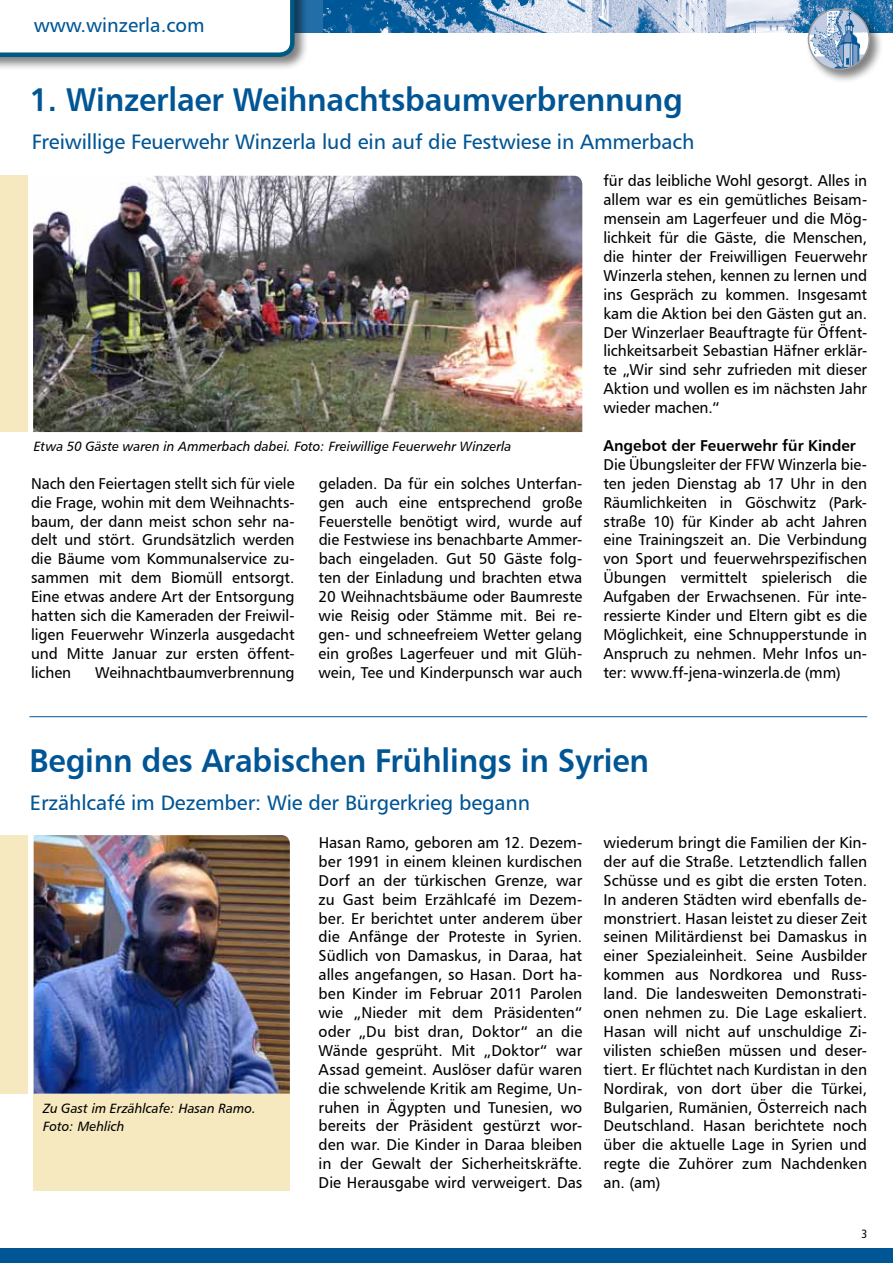
<style>
.page{position:relative;width:893px;height:1263px;background:#fff}
.page>*{position:absolute;margin:0;border:0;box-sizing:border-box;transform-origin:0 0}
.t1{font:33px "Humanist 777 BT Bold B";letter-spacing:-.005em;color:#005595;scale:.95 1}
.t2{font:21px "Humanist 777 BT Roman B";letter-spacing:-.005em;color:#005595}
.t3{font:19.8px "Humanist 777 BT Roman B";color:#005595}
.t4{font:15.75px/18.9px "Humanist 777 BT Roman B";color:#000;text-align:justify}
.t5{font:15.75px "Humanist 777 BT Bold B";color:#000}
.t6{font:13.5px/18.9px "Humanist 777 BT Italic B";letter-spacing:.005em;color:#000}
.t7{font:12px "Humanist 777 BT Roman Condensed B";color:#000}
</style>
<div class="page">
<div style="left:33px;top:905px;width:257px;height:286px;background:#f7e9bf"></div>
<div style="left:0;top:1249px;width:893px;height:14px;background:#005595"></div>
<div style="left:0;top:176px;width:27px;height:256px;background:#f7e9bf"></div>
<div style="left:0;top:835px;width:28px;height:259px;background:#f7e9bf"></div>
<img style="left:33px;top:176px;width:549px;height:256px">
<img style="left:34px;top:835px;width:256px;height:259px">
<div style="left:0;top:0;width:309px;height:71px;background:#000;opacity:.5"></div>
<svg style="left:0;top:0;width:295px;height:57px"></svg>
<img style="left:323px;top:0;width:570px;height:33px">
<div style="left:806px;top:6px;width:78px;height:78px;background:#000;opacity:.5"></div>
<img style="left:808px;top:9px;width:61px;height:61px;border-radius:30px">
<div style="left:808px;top:8px;width:62px;height:62px;border:2px solid #9c9e9f;border-radius:50%"></div>
<hr style="left:29px;top:716px;width:838px;height:1px;background:#005595">
<p class="t3" style="left:34px;top:12px;width:172px">www.winzerla.com</p>
<h1 class="t1" style="left:29px;top:78px;width:689px">1. Winzerlaer Weihnachtsbaumverbrennung</h1>
<h2 class="t2" style="left:32px;top:128px;width:664px">Freiwillige Feuerwehr Winzerla lud ein auf die Festwiese in Ammerbach</h2>
<p class="t6" style="left:34px;top:436px;width:479px">Etwa 50 Gäste waren in Ammerbach dabei. Foto: Freiwillige Feuerwehr Winzerla</p>
<p class="t4" style="left:31px;top:473px;width:265px">Nach den Feiertagen stellt sich für viele die Frage, wohin mit dem Weihnachts&shy;baum, der dann meist schon sehr na&shy;delt und stört. Grundsätzlich werden die Bäume vom Kommunalservice zu&shy;sammen mit dem Biomüll entsorgt.<br>Eine etwas andere Art der Entsorgung hatten sich die Kameraden der Freiwil&shy;ligen Feuerwehr Winzerla ausgedacht und Mitte Januar zur ersten öffent&shy;lichen</p>
<p class="t4" style="left:95px;top:662px;width:201px">Weihnachtbaumverbrennung</p>
<p class="t4" style="left:319px;top:473px;width:265px">geladen. Da für ein solches U nterfan&shy;gen auch eine entsprechend große Feuerstelle benötigt wird, wurde auf die Festwiese ins benachbarte Ammer&shy;bach eingeladen. Gut 50 Gäste folg&shy;ten der Einladung und brachten etwa 20 Weihnachtsbäume oder Baumreste wie Reisig oder Stämme mit. Bei re&shy;gen- und schneefreiem Wetter gelang ein großes Lagerfeuer und mit Glüh&shy;wein, Tee und Kinderpunsch war auch</p>
<p class="t4" style="left:603px;top:171px;width:265px">für das leibliche Wohl gesorgt. Alles in allem war es ein gemütliches Beisam&shy;mensein am Lagerfeuer und die Mög&shy;lichkeit für die Gäste, die Menschen, die hinter der Freiwilligen Feuerwehr Winzerla stehen, kennen zu lernen und ins Gespräch zu kommen. I nsgesamt kam die Aktion bei den Gästen gut an.<br>Der Winzerlaer Beauftragte für Öffent&shy;lichkeitsarbeit Sebastian Häfner erklär&shy;te „Wir sind sehr zufrieden mit dieser Aktion und wollen es im nächsten Jahr wieder machen.“</p>
<p class="t5" style="left:603px;top:435px;width:254px">Angebot der Feuerwehr für Kinder</p>
<p class="t4" style="left:603px;top:455px;width:265px">Die Übungsleiter der FFW Winzerla bie&shy;ten jeden Dienstag ab 17 U hr in den Räumlichkeiten in Göschwitz (Park&shy;straße 10) für Kinder ab acht Jahren eine Trainingszeit an. Die Verbindung von Sport und feuerwehrspezifischen Übungen vermittelt spielerisch die Aufgaben der Erwachsenen. Für inte&shy;ressierte Kinder und Eltern gibt es die Möglichkeit, eine Schnupperstunde in Anspruch zu nehmen. Mehr I nfos un&shy;ter: www.ff-jena-winzerla.de (mm)</p>
<h1 class="t1" style="left:29px;top:740px;width:654px">Beginn des Arabischen Frühlings in Syrien</h1>
<h2 class="t2" style="left:30px;top:790px;width:502px">Erzählcafé im Dezember: Wie der Bürgerkrieg begann</h2>
<p class="t6" style="left:43px;top:1098px;width:214px">Zu Gast im Erzählcafe: Hasan Ramo.<br>Foto: Mehlich</p>
<p class="t4" style="left:319px;top:833px;width:265px">Hasan Ramo, geboren am 12. Dezem&shy;ber 1991 in einem kleinen kurdischen Dorf an der türkischen Grenze, war zu Gast beim Erzählcafé im Dezem&shy;ber. Er berichtet unter anderem über die Anfänge der Proteste in Syrien.<br>Südlich von Damaskus, in Daraa, hat alles angefangen, so Hasan. Dort ha&shy;ben Kinder im Februar 2011 Parolen wie „N ieder mit dem Präsidenten“ oder „Du bist dran, Doktor“ an die Wände gesprüht. Mit „Doktor“ war Assad gemeint. Auslöser dafür waren die schwelende Kritik am Regime, U n&shy;ruhen in Ägypten und Tunesien, wo bereits der Präsident gestürzt wor&shy;den war. Die Kinder in Daraa bleiben in der Gewalt der Sicherheitskräfte.<br>Die Herausgabe wird verweigert. Das</p>
<p class="t4" style="left:603px;top:833px;width:265px">wiederum bringt die Familien der Kin&shy;der auf die Straße. Letztendlich fallen Schüsse und es gibt die ersten Toten.<br>I n anderen Städten wird ebenfalls de&shy;monstriert. Hasan leistet zu dieser Zeit seinen Militärdienst bei Damaskus in einer Spezialeinheit. Seine Ausbilder kommen aus Nordkorea und Russ&shy;land. Die landesweiten Demonstrati&shy;onen nehmen zu. Die Lage eskaliert.<br>Hasan will nicht auf unschuldige Zi&shy;vilisten schießen müssen und deser&shy;tiert. Er flüchtet nach Kurdistan in den Nordirak, von dort über die Türkei, Bulgarien, Rumänien, Österreich nach Deutschland. Hasan berichtete noch über die aktuelle Lage in Syrien und regte die Zuhörer zum Nachdenken an. (am)</p>
<p class="t7" style="left:861px;top:1226px;width:7px">3</p>
</div>
